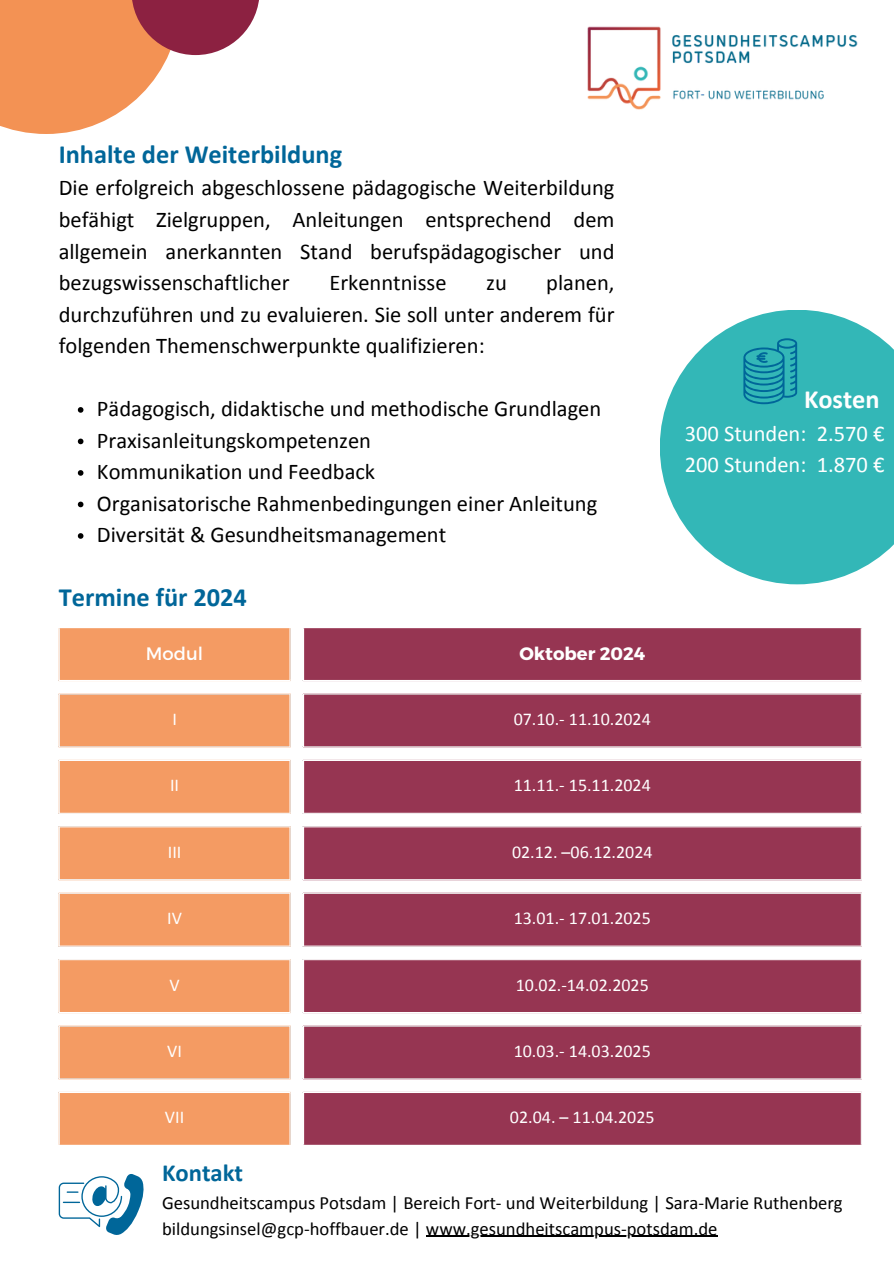
<style>
.page{position:relative;width:894px;height:1264px;background:#fff}
.page>*{position:absolute;margin:0;border:0;box-sizing:border-box;transform-origin:0 0}
.t1{font:700 26.4px "Calibri";color:#069}
.t2{font:700 26.4px "Calibri";color:#fff}
.t3{font:700 24.6px "Calibri";color:#069}
.t4{font:22.5px/31.5px "Calibri";color:#000;text-align:justify}
.t5{font:22.5px/31.5px "Calibri";color:#fff}
.t6{font:18.6px "Calibri";color:#000}
.t7{font:18px "Calibri";color:#fff}
.t8{font:700 18px "Montserrat";color:#fff}
.t9{font:18px "Montserrat";color:#fff}
</style>
<div class="page">
<img style="left:587px;top:26px;width:271px;height:84px">
<svg style="left:0;top:0;width:169px;height:134px;background:#f4a16c"></svg>
<svg style="left:660px;top:310px;width:233px;height:274px;fill:#33b7b7"></svg>
<svg style="left:131px;top:0;width:128px;height:55px;background:#a74a5b"></svg>
<svg style="left:59px;top:628px;width:231px;height:516px;fill:#f49b63"></svg>
<svg style="left:303px;top:628px;width:558px;height:516px;fill:#963552"></svg>
<hr style="left:59px;top:628px;width:1px;height:52px;background:#fff">
<hr style="left:289px;top:628px;width:1px;height:52px;background:#fff">
<hr style="left:59px;top:680px;width:231px;height:1px;background:#fff">
<hr style="left:303px;top:628px;width:1px;height:52px;background:#fff">
<hr style="left:860px;top:628px;width:1px;height:52px;background:#fff">
<hr style="left:303px;top:680px;width:558px;height:1px;background:#fff">
<hr style="left:59px;top:694px;width:1px;height:52px;background:#fff">
<hr style="left:289px;top:694px;width:1px;height:52px;background:#fff">
<hr style="left:59px;top:693px;width:231px;height:1px;background:#fff">
<hr style="left:59px;top:746px;width:231px;height:1px;background:#fff">
<hr style="left:303px;top:694px;width:1px;height:52px;background:#fff">
<hr style="left:860px;top:694px;width:1px;height:52px;background:#fff">
<hr style="left:303px;top:693px;width:558px;height:1px;background:#fff">
<hr style="left:303px;top:746px;width:558px;height:1px;background:#fff">
<hr style="left:59px;top:761px;width:1px;height:51px;background:#fff">
<hr style="left:289px;top:761px;width:1px;height:51px;background:#fff">
<hr style="left:59px;top:759px;width:231px;height:2px;background:#fff">
<hr style="left:59px;top:812px;width:231px;height:1px;background:#fff">
<hr style="left:303px;top:761px;width:1px;height:51px;background:#fff">
<hr style="left:860px;top:761px;width:1px;height:51px;background:#fff">
<hr style="left:303px;top:759px;width:558px;height:2px;background:#fff">
<hr style="left:303px;top:812px;width:558px;height:1px;background:#fff">
<hr style="left:59px;top:827px;width:1px;height:52px;background:#fff">
<hr style="left:289px;top:827px;width:1px;height:52px;background:#fff">
<hr style="left:59px;top:826px;width:231px;height:1px;background:#fff">
<hr style="left:59px;top:879px;width:231px;height:1px;background:#fff">
<hr style="left:303px;top:827px;width:1px;height:52px;background:#fff">
<hr style="left:860px;top:827px;width:1px;height:52px;background:#fff">
<hr style="left:303px;top:826px;width:558px;height:1px;background:#fff">
<hr style="left:303px;top:879px;width:558px;height:1px;background:#fff">
<hr style="left:59px;top:893px;width:1px;height:52px;background:#fff">
<hr style="left:289px;top:893px;width:1px;height:52px;background:#fff">
<hr style="left:59px;top:892px;width:231px;height:1px;background:#fff">
<hr style="left:59px;top:945px;width:231px;height:1px;background:#fff">
<hr style="left:303px;top:893px;width:1px;height:52px;background:#fff">
<hr style="left:860px;top:893px;width:1px;height:52px;background:#fff">
<hr style="left:303px;top:892px;width:558px;height:1px;background:#fff">
<hr style="left:303px;top:945px;width:558px;height:1px;background:#fff">
<hr style="left:59px;top:960px;width:1px;height:51px;background:#fff">
<hr style="left:289px;top:960px;width:1px;height:51px;background:#fff">
<hr style="left:59px;top:959px;width:231px;height:1px;background:#fff">
<hr style="left:59px;top:1011px;width:231px;height:2px;background:#fff">
<hr style="left:303px;top:960px;width:1px;height:51px;background:#fff">
<hr style="left:860px;top:960px;width:1px;height:51px;background:#fff">
<hr style="left:303px;top:959px;width:558px;height:1px;background:#fff">
<hr style="left:303px;top:1011px;width:558px;height:2px;background:#fff">
<hr style="left:59px;top:1026px;width:1px;height:52px;background:#fff">
<hr style="left:289px;top:1026px;width:1px;height:52px;background:#fff">
<hr style="left:59px;top:1025px;width:231px;height:1px;background:#fff">
<hr style="left:59px;top:1078px;width:231px;height:1px;background:#fff">
<hr style="left:303px;top:1026px;width:1px;height:52px;background:#fff">
<hr style="left:860px;top:1026px;width:1px;height:52px;background:#fff">
<hr style="left:303px;top:1025px;width:558px;height:1px;background:#fff">
<hr style="left:303px;top:1078px;width:558px;height:1px;background:#fff">
<hr style="left:59px;top:1092px;width:1px;height:52px;background:#fff">
<hr style="left:289px;top:1092px;width:1px;height:52px;background:#fff">
<hr style="left:59px;top:1091px;width:231px;height:1px;background:#fff">
<hr style="left:303px;top:1092px;width:1px;height:52px;background:#fff">
<hr style="left:860px;top:1092px;width:1px;height:52px;background:#fff">
<hr style="left:303px;top:1091px;width:558px;height:1px;background:#fff">
<svg style="left:743px;top:338px;width:53px;height:66px;background:#239dad"></svg>
<svg style="left:59px;top:1174px;width:85px;height:61px"></svg>
<svg style="left:78px;top:407px;width:5px;height:6px"></svg>
<svg style="left:78px;top:438px;width:5px;height:6px"></svg>
<svg style="left:78px;top:470px;width:5px;height:6px"></svg>
<svg style="left:78px;top:501px;width:5px;height:6px"></svg>
<svg style="left:78px;top:533px;width:5px;height:6px"></svg>
<hr style="left:426px;top:1235px;width:291px;height:1px;background:#000">
<h2 class="t1" style="left:59px;top:143px;width:285px">Inhalte der Weiterbildung</h2>
<h2 class="t4" style="left:59px;top:174px;width:557px">Die erfolgreich abgeschlossene pädagogische Weiterbildung befähigt Zielgruppen, Anleitungen entsprechend dem allgemein anerkannten Stand berufspädagogischer und bezugswissenschaftlicher</h2>
<h2 class="t4" style="left:59px;top:269px;width:557px;text-indent:487px">planen, durchzuführen und zu evaluieren. Sie soll unter anderem für folgenden Themenschwerpunkte qualifizieren:</h2>
<h2 class="t4" style="left:329px;top:269px;width:119px">Erkenntnisse</h2>
<h2 class="t4" style="left:486px;top:269px;width:22px">zu</h2>
<p class="t4" style="left:97px;top:395px;width:505px">Pädagogisch, didaktische und methodische Grundlagen</p>
<p class="t4" style="left:97px;top:426px;width:275px">Praxisanleitungskompetenzen</p>
<p class="t4" style="left:97px;top:458px;width:279px">Kommunikation und Feedback</p>
<p class="t4" style="left:97px;top:489px;width:501px">Organisatorische Rahmenbedingungen einer Anleitung</p>
<p class="t4" style="left:97px;top:521px;width:351px">Diversität &amp; Gesundheitsmanagement</p>
<p class="t1" style="left:59px;top:586px;width:190px">Termine für 2024</p>
<p class="t9" style="left:146px;top:641px;width:59px">Modul</p>
<p class="t8" style="left:519px;top:641px;width:127px">Oktober 2024</p>
<p class="t7" style="left:172px;top:711px;width:6px">I</p>
<p class="t7" style="left:513px;top:711px;width:139px">07.10.- 11.10.2024</p>
<p class="t7" style="left:170px;top:777px;width:11px">II</p>
<p class="t7" style="left:513px;top:777px;width:139px">11.11.- 15.11.2024</p>
<p class="t7" style="left:168px;top:844px;width:15px">III</p>
<p class="t7" style="left:512px;top:844px;width:142px">02.12. –06.12.2024</p>
<p class="t7" style="left:167px;top:910px;width:16px">IV</p>
<p class="t7" style="left:513px;top:910px;width:139px">13.01.- 17.01.2025</p>
<p class="t7" style="left:169px;top:977px;width:12px">V</p>
<p class="t7" style="left:515px;top:977px;width:134px">10.02.-14.02.2025</p>
<p class="t7" style="left:167px;top:1043px;width:16px">VI</p>
<p class="t7" style="left:513px;top:1043px;width:139px">10.03.- 14.03.2025</p>
<p class="t7" style="left:165px;top:1109px;width:21px">VII</p>
<p class="t7" style="left:510px;top:1109px;width:146px">02.04. – 11.04.2025</p>
<h2 class="t2" style="left:803px;top:388px;width:77px">Kosten</h2>
<h2 class="t5" style="left:684px;top:419px;width:201px">300 Stunden: 2.570 €<br>200 Stunden: 1.870 €</h2>
<h1 class="t3" style="left:162px;top:1162px;width:83px">Kontakt</h1>
<p class="t6" style="left:162px;top:1194px;width:682px">Gesundheitscampus Potsdam | Bereich Fort- und Weiterbildung | Sara-Marie Ruthenberg</p>
<p class="t6" style="left:162px;top:1220px;width:557px">bildungsinsel@gcp-hoffbauer.de | www.gesundheitscampus-potsdam.de</p>
</div>
